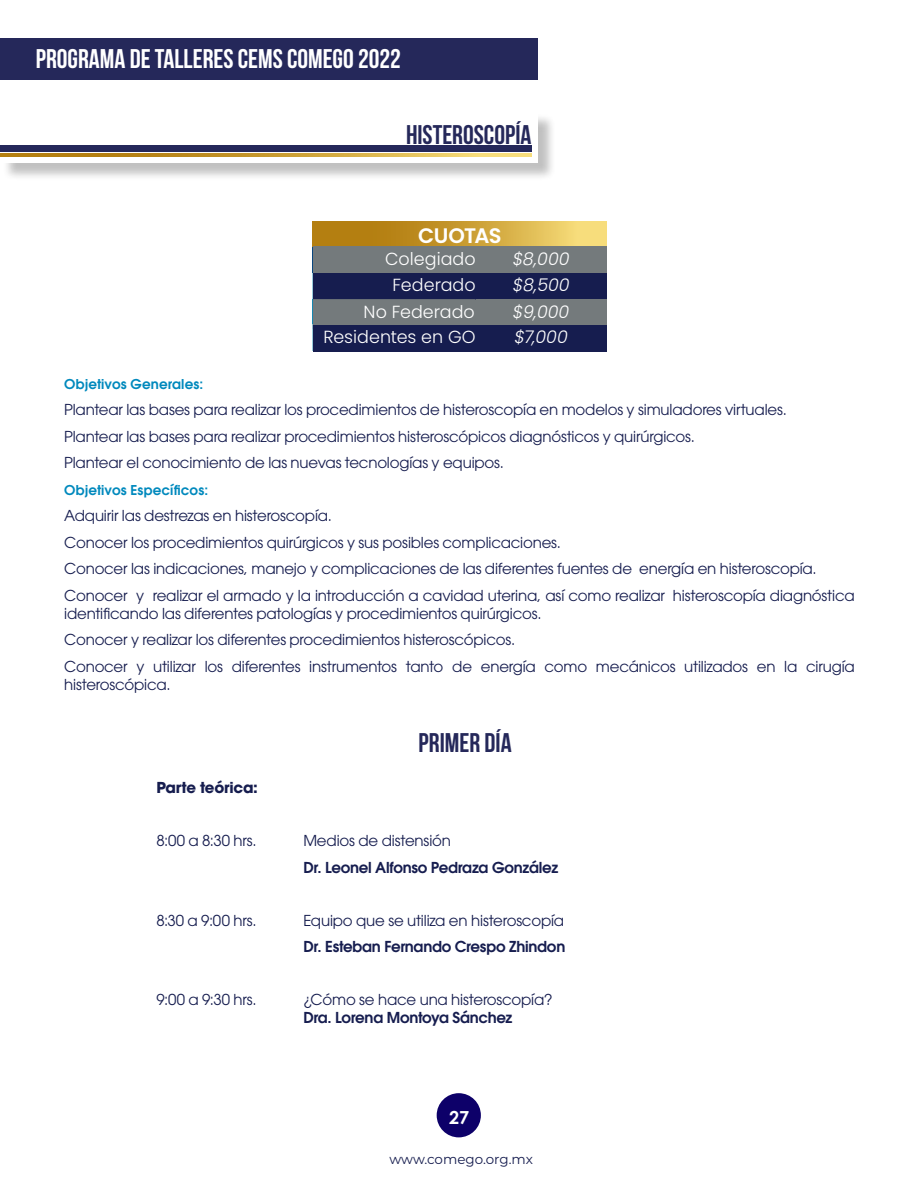
<style>
.page{position:relative;width:918px;height:1188px;background:#fff}
.page>*{position:absolute;margin:0;border:0;box-sizing:border-box;transform-origin:0 0}
.t1{font:700 27px "Bebas Neue";color:#fff}
.t2{font:700 27px "Bebas Neue";color:#25285a}
.t3{font:600 21px "Poppins";letter-spacing:-.03em;color:#fff}
.t4{font:700 18px "Century Gothic";color:#fff}
.t5{font:300 17.55px/26px "Poppins";color:#fff;text-align:right}
.t6{font:italic 300 17.55px/26.1px "Poppins";color:#fff;text-align:justify}
.t7{font:15px/26.5px "ITC Avant Garde Pro";letter-spacing:-.01em;color:#161d4f}
.t8{font:600 15px "ITC Avant Garde Pro";letter-spacing:-.02em;color:#161d4f}
.t9{font:700 15px "ITC Avant Garde Pro";letter-spacing:-.015em;color:#161d4f}
.t10{font:600 13.5px "ITC Avant Garde Pro";letter-spacing:.01em;color:#0089bd}
.t11{font:13.5px "Montserrat";color:#161d4f}
</style>
<div class="page">
<div style="left:437px;top:1093px;width:44px;height:44px;background:#0d0069;border-radius:50%"></div>
<div style="left:0;top:38px;width:537px;height:42px;background:#25285a"></div>
<div style="left:2px;top:114px;width:554px;height:67px;background:#000;opacity:.25"></div>
<div style="left:0;top:111px;width:537px;height:51px;background:#fff"></div>
<div style="left:0;top:146px;width:531px;height:6px;background:#25285a"></div>
<svg style="left:0;top:154px;width:531px;height:3px;background:#cda239"></svg>
<svg style="left:313px;top:221px;width:294px;height:26px;background:#caa13b"></svg>
<div style="left:313px;top:247px;width:163px;height:26px;background:#747a7c"></div>
<div style="left:475px;top:247px;width:132px;height:26px;background:#747a7c"></div>
<div style="left:475px;top:273px;width:132px;height:26px;background:#161d4f"></div>
<div style="left:475px;top:299px;width:132px;height:26px;background:#747a7c"></div>
<div style="left:475px;top:325px;width:132px;height:26px;background:#161d4f"></div>
<div style="left:313px;top:273px;width:163px;height:26px;background:#161d4f"></div>
<div style="left:313px;top:299px;width:163px;height:30px;background:#747a7c"></div>
<div style="left:313px;top:325px;width:163px;height:26px;background:#161d4f"></div>
<h1 class="t1" style="left:36px;top:44px;width:367px">PROGRAMA DE TALLERES CEMS COMEGO 2022</h1>
<h1 class="t2" style="left:406px;top:119px;width:127px">HISTEROSCOPÍA</h1>
<h2 class="t3" style="left:418px;top:224px;width:85px">CUOTAS</h2>
<p class="t5" style="left:385px;top:246px;width:92px">Colegiado</p>
<p class="t6" style="left:513px;top:246px;width:58px">$8,000 $8,500 $9,000 $7,000</p>
<p class="t5" style="left:323px;top:272px;width:154px">Federado<br>No Federado<br>Residentes en GO</p>
<p class="t10" style="left:64px;top:375px;width:141px">Objetivos Generales:</p>
<p class="t7" style="left:64px;top:396px;width:724px">Plantear las bases para realizar los procedimientos de histeroscopía en modelos y simuladores virtuales.<br>Plantear las bases para realizar procedimientos histeroscópicos diagnósticos y quirúrgicos.<br>Plantear el conocimiento de las nuevas tecnologías y equipos.</p>
<p class="t10" style="left:64px;top:481px;width:145px">Objetivos Específicos:</p>
<p class="t7" style="left:64px;top:502px;width:792px">Adquirir las destrezas en histeroscopía.<br>Conocer los procedimientos quirúrgicos y sus posibles complicaciones.<br>Conocer las indicaciones, manejo y complicaciones de las diferentes fuentes de energía en histeroscopía.<br>Conocer y realizar el armado y la introducción a cavidad uterina, así como realizar histeroscopía diagnóstica</p>
<p class="t7" style="left:64px;top:600px;width:792px">identificando las diferentes patologías y procedimientos quirúrgicos.<br>Conocer y realizar los diferentes procedimientos histeroscópicos.<br>Conocer y utilizar los diferentes instrumentos tanto de energía como mecánicos utilizados en la cirugía</p>
<p class="t7" style="left:64px;top:671px;width:108px">histeroscópica.</p>
<h1 class="t2" style="left:419px;top:728px;width:95px">PRIMER DÍA</h1>
<p class="t9" style="left:156px;top:778px;width:103px">Parte teórica:</p>
<p class="t7" style="left:156px;top:827px;width:102px">8:00 a 8:30 hrs.</p>
<p class="t7" style="left:303px;top:827px;width:149px">Medios de distensión</p>
<p class="t8" style="left:303px;top:858px;width:256px">Dr. Leonel Alfonso Pedraza González</p>
<p class="t7" style="left:156px;top:907px;width:102px">8:30 a 9:00 hrs.</p>
<p class="t7" style="left:303px;top:907px;width:262px">Equipo que se utiliza en histeroscopía</p>
<p class="t8" style="left:303px;top:937px;width:264px">Dr. Esteban Fernando Crespo Zhindon</p>
<p class="t7" style="left:156px;top:987px;width:102px">9:00 a 9:30 hrs.</p>
<p class="t7" style="left:303px;top:987px;width:251px">¿Cómo se hace una histeroscopía?</p>
<p class="t8" style="left:303px;top:1008px;width:211px">Dra. Lorena Montoya Sánchez</p>
<p class="t4" style="left:449px;top:1104px;width:22px">27</p>
<p class="t11" style="left:390px;top:1150px;width:145px">www.comego.org.mx</p>
</div>
